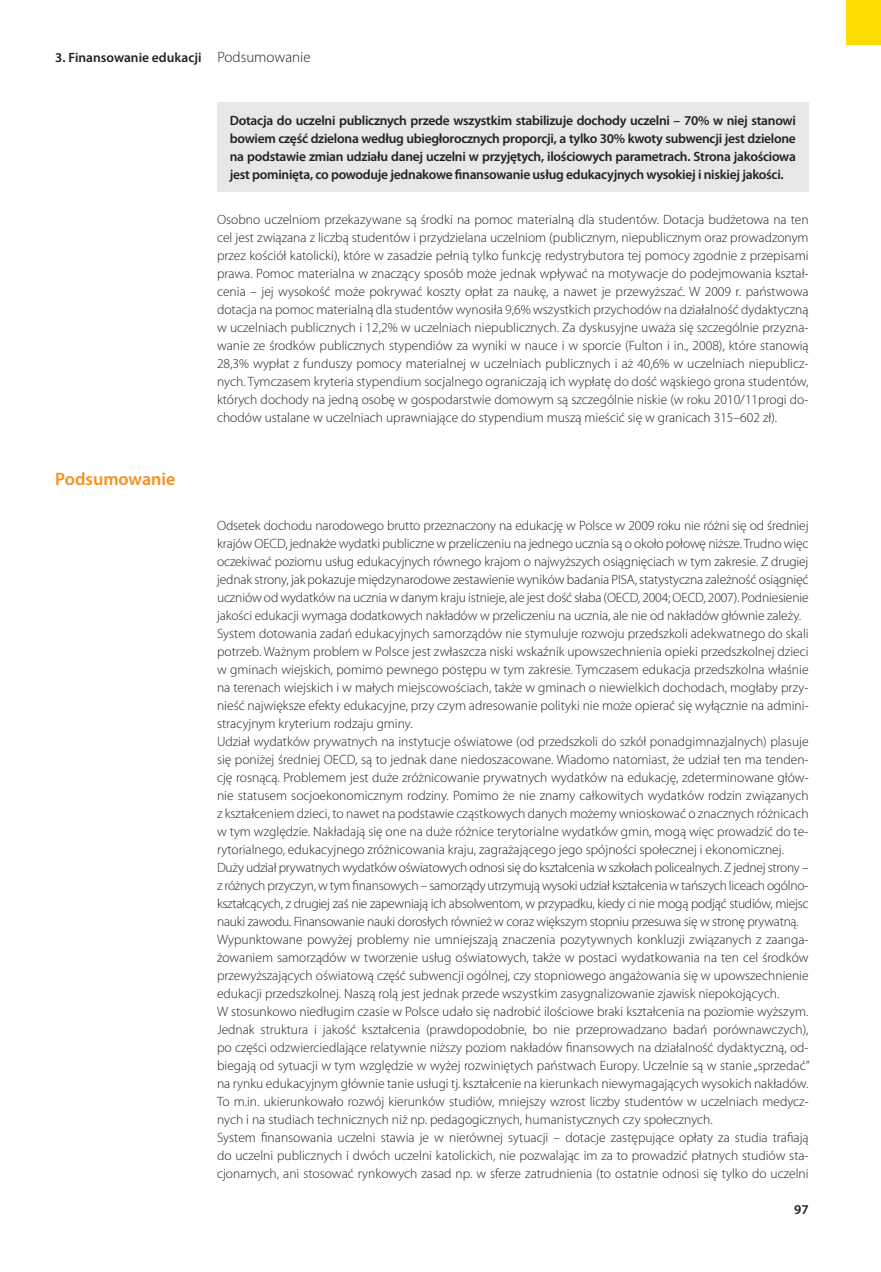
<style>
.page{position:relative;width:881px;height:1272px;background:#fff}
.page>*{position:absolute;margin:0;border:0;box-sizing:border-box;transform-origin:0 0}
.t1{font:600 18px "Myriad Pro";color:#f78f1e}
.t2{font:300 13.5px/18px "Myriad Pro";color:#231f20;text-align:justify}
.t3{font:600 13.5px/18px "Myriad Pro";letter-spacing:-.02em;color:#231f20;text-align:justify}
.t4{font:600 13.5px "Myriad Pro";color:#231f20}
.s1{font-weight:300;font-size:15px}
</style>
<div class="page">
<div style="left:846px;top:0;width:34px;height:45px;background:#fd0"></div>
<div style="left:217px;top:102px;width:591px;height:90px;background:#e6e7e8"></div>
<p class="t4" style="left:55px;top:53px;width:257px">3. Finansowanie edukacji <span class="s1">Podsumowanie</span></p>
<h1 class="t1" style="left:55px;top:472px;width:121px">Podsumowanie</h1>
<p class="t3" style="left:230px;top:113px;width:567px">Dotacja do uczelni publicznych przede wszystkim stabilizuje dochody uczelni – 70% w niej stanowi bowiem część dzielona według ubiegłorocznych proporcji, a tylko 30% kwoty subwencji jest dzielone na podstawie zmian udziału danej uczelni w przyjętych, ilościowych parametrach. Strona jakościowa jest pominięta, co powoduje jednakowe finansowanie usług edukacyjnych wysokiej i niskiej jakości.</p>
<p class="t2" style="left:217px;top:212px;width:593px">Osobno uczelniom przekazywane są środki na pomoc materialną dla studentów. Dotacja budżetowa na ten cel jest związana z liczbą studentów i przydzielana uczelniom (publicznym, niepublicznym oraz prowadzonym przez kościół katolicki), które w zasadzie pełnią tylko funkcję redystrybutora tej pomocy zgodnie z przepisami prawa. Pomoc materialna w znaczący sposób może jednak wpływać na motywacje do podejmowania kształ&shy;cenia – jej wysokość może pokrywać koszty opłat za naukę, a nawet je przewyższać. W 2009 r. państwowa dotacja na pomoc materialną dla studentów wynosiła 9,6% wszystkich przychodów na działalność dydaktyczną w uczelniach publicznych i 12,2% w uczelniach niepublicznych. Za dyskusyjne uważa się szczególnie przyzna&shy;wanie ze środków publicznych stypendiów za wyniki w nauce i w sporcie (Fulton i in., 2008), które stanowią 28,3% wypłat z funduszy pomocy materialnej w uczelniach publicznych i aż 40,6% w uczelniach niepublicz&shy;nych. Tymczasem kryteria stypendium socjalnego ograniczają ich wypłatę do dość wąskiego grona studentów, których dochody na jedną osobę w gospodarstwie domowym są szczególnie niskie (w roku 2010/11progi do&shy;chodów ustalane w uczelniach uprawniające do stypendium muszą mieścić się w granicach 315–602 zł).</p>
<p class="t2" style="left:217px;top:518px;width:594px;text-align:left">Odsetek dochodu narodowego brutto przeznaczony na edukację w Polsce w 2009 roku nie różni się od średniej krajów OECD, jednakże wydatki publiczne w przeliczeniu na jednego ucznia są o około połowę niższe. Trudno więc oczekiwać poziomu usług edukacyjnych równego krajom o najwyższych osiągnięciach w tym zakresie. Z drugiej jednak strony, jak pokazuje międzynarodowe zestawienie wyników badania PISA, statystyczna zależność osiągnięć uczniów od wydatków na ucznia w danym kraju istnieje, ale jest dość słaba (OECD, 2004; OECD, 2007). Podniesienie jakości edukacji wymaga dodatkowych nakładów w przeliczeniu na ucznia, ale nie od nakładów głównie zależy.<br>System dotowania zadań edukacyjnych samorządów nie stymuluje rozwoju przedszkoli adekwatnego do skali potrzeb. Ważnym problem w Polsce jest zwłaszcza niski wskaźnik upowszechnienia opieki przedszkolnej dzieci w gminach wiejskich, pomimo pewnego postępu w tym zakresie. Tymczasem edukacja przedszkolna właśnie na terenach wiejskich i w małych miejscowościach, także w gminach o niewielkich dochodach, mogłaby przy&shy;nieść największe efekty edukacyjne, przy czym adresowanie polityki nie może opierać się wyłącznie na admini&shy;stracyjnym kryterium rodzaju gminy.<br>Udział wydatków prywatnych na instytucje oświatowe (od przedszkoli do szkół ponadgimnazjalnych) plasuje się poniżej średniej OECD, są to jednak dane niedoszacowane. Wiadomo natomiast, że udział ten ma tenden&shy;cję rosnącą. Problemem jest duże zróżnicowanie prywatnych wydatków na edukację, zdeterminowane głów&shy;nie statusem socjoekonomicznym rodziny. Pomimo że nie znamy całkowitych wydatków rodzin związanych z kształceniem dzieci, to nawet na podstawie cząstkowych danych możemy wnioskować o znacznych różnicach w tym względzie. Nakładają się one na duże różnice terytorialne wydatków gmin, mogą więc prowadzić do te&shy;rytorialnego, edukacyjnego zróżnicowania kraju, zagrażającego jego spójności społecznej i ekonomicznej.<br>Duży udział prywatnych wydatków oświatowych odnosi się do kształcenia w szkołach policealnych. Z jednej strony – z różnych przyczyn, w tym finansowych – samorządy utrzymują wysoki udział kształcenia w tańszych liceach ogólno&shy;kształcących, z drugiej zaś nie zapewniają ich absolwentom, w przypadku, kiedy ci nie mogą podjąć studiów, miejsc nauki zawodu. Finansowanie nauki dorosłych również w coraz większym stopniu przesuwa się w stronę prywatną.<br>Wypunktowane powyżej problemy nie umniejszają znaczenia pozytywnych konkluzji związanych z zaanga&shy;żowaniem samorządów w tworzenie usług oświatowych, także w postaci wydatkowania na ten cel środków przewyższających oświatową część subwencji ogólnej, czy stopniowego angażowania się w upowszechnienie edukacji przedszkolnej. Naszą rolą jest jednak przede wszystkim zasygnalizowanie zjawisk niepokojących.<br>W stosunkowo niedługim czasie w Polsce udało się nadrobić ilościowe braki kształcenia na poziomie wyższym.<br>Jednak struktura i jakość kształcenia (prawdopodobnie, bo nie przeprowadzano badań porównawczych), po części odzwierciedlające relatywnie niższy poziom nakładów finansowych na działalność dydaktyczną, od&shy;biegają od sytuacji w tym względzie w wyżej rozwiniętych państwach Europy. Uczelnie są w stanie „sprzedać” na rynku edukacyjnym głównie tanie usługi tj. kształcenie na kierunkach niewymagających wysokich nakładów.<br>To m.in. ukierunkowało rozwój kierunków studiów, mniejszy wzrost liczby studentów w uczelniach medycz&shy;nych i na studiach technicznych niż np. pedagogicznych, humanistycznych czy społecznych.<br>System finansowania uczelni stawia je w nierównej sytuacji – dotacje zastępujące opłaty za studia trafiają do uczelni publicznych i dwóch uczelni katolickich, nie pozwalając im za to prowadzić płatnych studiów sta&shy;cjonarnych, ani stosować rynkowych zasad np. w sferze zatrudnienia (to ostatnie odnosi się tylko do uczelni</p>
<p class="t3" style="left:793px;top:1202px;width:16px">97</p>
</div>
